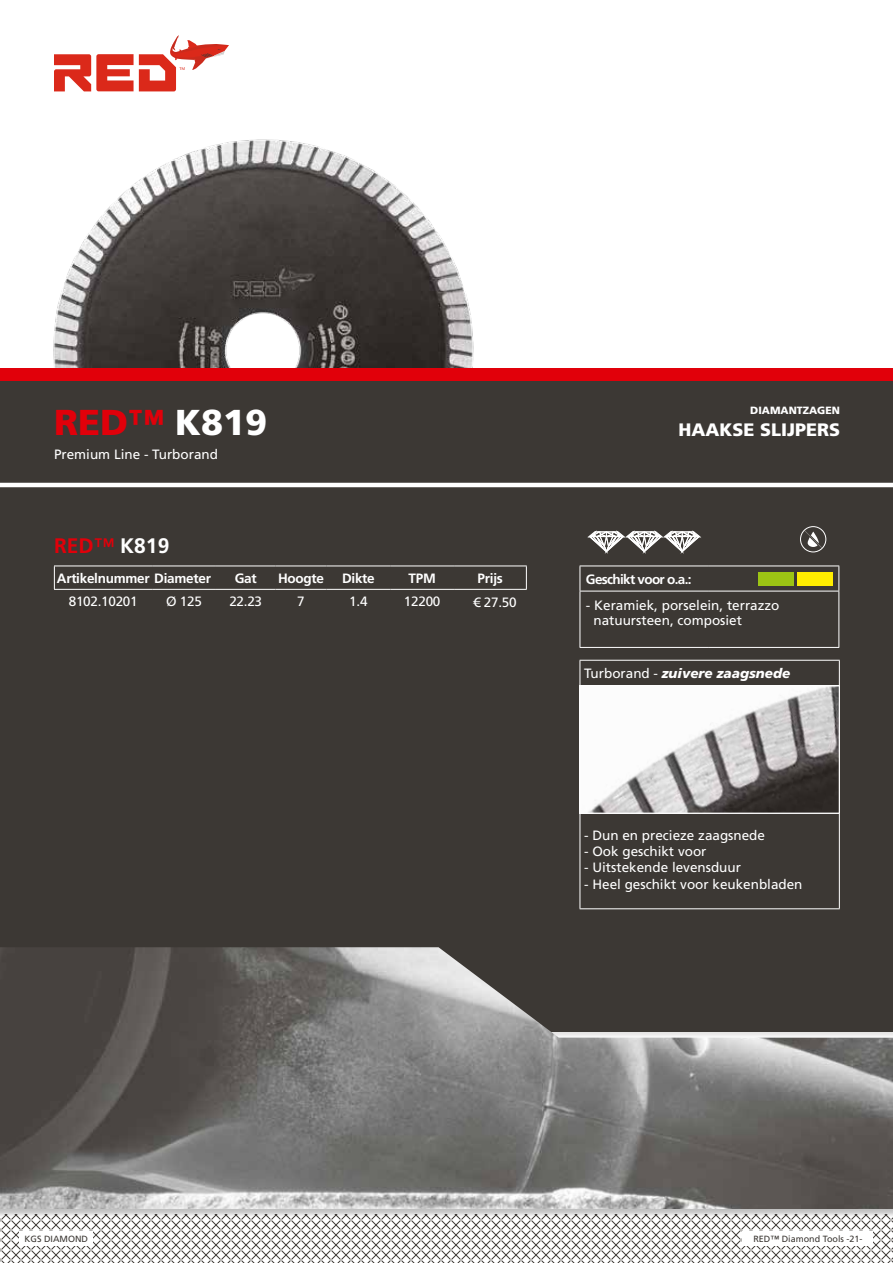
<style>
.page{position:relative;width:893px;height:1263px;background:#fff}
.page>*{position:absolute;margin:0;border:0;box-sizing:border-box;transform-origin:0 0}
.t1{font:900 36px "Frutiger";color:#e1000a}
.t2{font:700 21px "Frutiger LT Com";color:#fff}
.t3{font:900 18px "Frutiger";color:#fff}
.t4{font:13.5px/15px "Frutiger LT Com";color:#fff}
.t5{font:700 13.5px "Frutiger LT Com";letter-spacing:-.02em;color:#fff}
.t6{font:italic 900 13.5px "Frutiger";color:#fff}
.t7{font:700 13.5px "Frutiger LT Com";letter-spacing:-.05em;color:#fff}
.t8{font:13.5px "Frutiger LT Com";letter-spacing:-.02em;color:#fff}
.t9{font:900 10.5px "Frutiger";color:#fff}
.t10{font:9px "Frutiger LT Com";color:#3c3834}
.s1{color:#fff}
.s2{color:#e1000a}
.s3{font-weight:400;color:#e1000a}
.s4{font-family:"Frutiger LT Com";font-weight:400;font-style:normal}
</style>
<div class="page">
<div style="left:0;top:381px;width:893px;height:651px;background:#3c3834"></div>
<hr style="left:0;top:483px;width:893px;height:4px;background:#fff">
<div style="left:0;top:368px;width:893px;height:13px;background:#e1000a"></div>
<svg style="left:0;top:1218px;width:893px;height:45px"></svg>
<svg style="left:54px;top:35px;width:175px;height:56px"></svg>
<img style="left:53px;top:139px;width:421px;height:229px">
<svg style="left:587px;top:530px;width:114px;height:23px"></svg>
<img style="left:582px;top:687px;width:256px;height:125px">
<div style="left:580px;top:685px;width:260px;height:129px;border:1px solid #fff"></div>
<div style="left:0;top:947px;width:893px;height:271px;background:#000;opacity:.25"></div>
<img style="left:0;top:947px;width:893px;height:262px">
<svg style="left:803px;top:530px;width:20px;height:19px"></svg>
<div style="left:800px;top:526px;width:26px;height:26px;border:1px solid #fff;border-radius:50%"></div>
<div style="left:743px;top:1231px;width:130px;height:14px;background:#fff"></div>
<div style="left:20px;top:1231px;width:73px;height:14px;background:#fff"></div>
<hr style="left:54px;top:566px;width:98px;height:1px;background:#fff">
<svg style="left:54px;top:566px;width:1px;height:23px"></svg>
<hr style="left:152px;top:566px;width:64px;height:1px;background:#fff">
<hr style="left:216px;top:566px;width:59px;height:1px;background:#fff">
<hr style="left:275px;top:566px;width:52px;height:1px;background:#fff">
<hr style="left:327px;top:566px;width:63px;height:1px;background:#fff">
<hr style="left:390px;top:566px;width:64px;height:1px;background:#fff">
<hr style="left:454px;top:566px;width:73px;height:1px;background:#fff">
<svg style="left:526px;top:566px;width:1px;height:23px"></svg>
<hr style="left:54px;top:589px;width:98px;height:1px;background:#fff">
<hr style="left:152px;top:589px;width:64px;height:1px;background:#fff">
<hr style="left:216px;top:589px;width:59px;height:1px;background:#fff">
<hr style="left:275px;top:589px;width:52px;height:1px;background:#fff">
<hr style="left:327px;top:589px;width:63px;height:1px;background:#fff">
<hr style="left:390px;top:589px;width:64px;height:1px;background:#fff">
<hr style="left:454px;top:589px;width:73px;height:1px;background:#fff">
<hr style="left:580px;top:685px;width:259px;height:1px;background:#fff">
<hr style="left:580px;top:813px;width:259px;height:1px;background:#fff">
<hr style="left:580px;top:660px;width:260px;height:1px;background:#fff">
<svg style="left:580px;top:661px;width:1px;height:24px"></svg>
<svg style="left:839px;top:661px;width:1px;height:25px"></svg>
<hr style="left:580px;top:686px;width:1px;height:127px;background:#fff">
<hr style="left:839px;top:686px;width:1px;height:127px;background:#fff">
<hr style="left:580px;top:813px;width:1px;height:95px;background:#fff">
<hr style="left:839px;top:813px;width:1px;height:95px;background:#fff">
<hr style="left:580px;top:908px;width:260px;height:1px;background:#fff">
<hr style="left:580px;top:591px;width:1px;height:56px;background:#fff">
<hr style="left:838px;top:591px;width:1px;height:56px;background:#fff">
<hr style="left:580px;top:647px;width:128px;height:1px;background:#fff">
<hr style="left:708px;top:647px;width:131px;height:1px;background:#fff">
<hr style="left:580px;top:566px;width:128px;height:1px;background:#fff">
<svg style="left:580px;top:566px;width:1px;height:25px"></svg>
<hr style="left:708px;top:566px;width:131px;height:1px;background:#fff">
<svg style="left:838px;top:566px;width:1px;height:25px"></svg>
<hr style="left:580px;top:591px;width:128px;height:1px;background:#fff">
<hr style="left:708px;top:591px;width:131px;height:1px;background:#fff">
<div style="left:759px;top:572px;width:35px;height:13px;background:#9cc414"></div>
<div style="left:798px;top:572px;width:35px;height:13px;background:#ffed00"></div>
<h1 class="t1" style="left:54px;top:400px;width:215px">RED™ <span class="s1">K819</span></h1>
<p class="t4" style="left:54px;top:447px;width:166px">Premium Line - Turborand</p>
<h2 class="t2" style="left:54px;top:534px;width:117px"><span class="s2">RED</span><span class="s3">™</span> K819</h2>
<p class="t5" style="left:57px;top:570px;width:156px">Artikelnummer Diameter</p>
<p class="t5" style="left:235px;top:570px;width:23px">Gat</p>
<p class="t5" style="left:278px;top:570px;width:47px">Hoogte</p>
<p class="t5" style="left:342px;top:570px;width:34px">Dikte</p>
<p class="t5" style="left:409px;top:570px;width:29px">TPM</p>
<p class="t5" style="left:478px;top:570px;width:27px">Prijs</p>
<p class="t8" style="left:69px;top:594px;width:70px">8102.10201</p>
<p class="t4" style="left:166px;top:594px;width:37px">Ø 125</p>
<p class="t4" style="left:229px;top:594px;width:34px">22.23</p>
<p class="t4" style="left:297px;top:594px;width:9px">7</p>
<p class="t4" style="left:349px;top:594px;width:20px">1.4</p>
<p class="t4" style="left:404px;top:594px;width:38px">12200</p>
<p class="t4" style="left:473px;top:595px;width:45px">€ 27.50</p>
<p class="t9" style="left:750px;top:404px;width:91px">DIAMANTZAGEN</p>
<h3 class="t3" style="left:678px;top:419px;width:163px">HAAKSE SLIJPERS</h3>
<p class="t7" style="left:586px;top:571px;width:107px">Geschikt voor o.a.:</p>
<p class="t4" style="left:593px;top:598px;width:188px;text-indent:-8px">- Keramiek, porselein, terrazzo natuursteen, composiet</p>
<p class="t6" style="left:584px;top:665px;width:208px"><span class="s4">Turborand -</span> zuivere zaagsnede</p>
<p class="t4" style="left:584px;top:828px;width:182px">- Dun en precieze zaagsnede</p>
<p class="t4" style="left:584px;top:844px;width:124px">- Ook geschikt voor</p>
<p class="t4" style="left:584px;top:860px;width:158px">- Uitstekende levensduur</p>
<p class="t4" style="left:584px;top:876px;width:220px">- Heel geschikt voor keukenbladen</p>
<p class="t10" style="left:25px;top:1233px;width:65px">KGS DIAMOND</p>
<p class="t10" style="left:753px;top:1233px;width:111px">RED™ Diamond Tools -21-</p>
</div>
